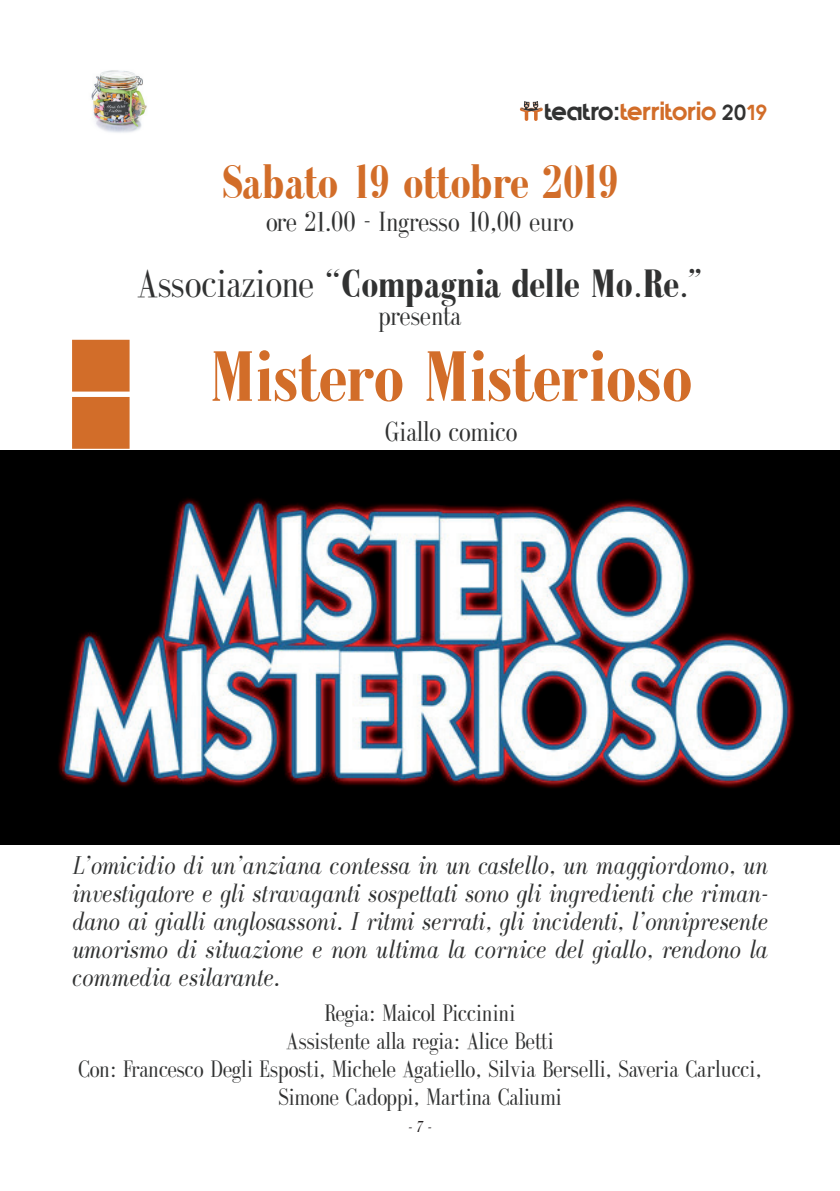
<style>
.page{position:relative;width:840px;height:1191px;background:#fff}
.page>*{position:absolute;margin:0;border:0;box-sizing:border-box;transform-origin:0 0}
.t1{font:700 72px "Galileo FLF";letter-spacing:-.015em;color:#d26d29}
.t2{font:700 48px "Galileo FLF";letter-spacing:-.03em;color:#d26d29}
.t3{font:700 40px "Galileo FLF";color:#313232}
.t4{font:28px "Galileo FLF";color:#313232}
.t5{font:28px "Galileo FLF";letter-spacing:-.02em;color:#313232}
.t6{font:700 26.2px "Quantify";color:#d26d29}
.t7{font:italic 26px/28px "Galileo FLF";color:#313232;text-align:justify}
.t8{font:24px/28px "Galileo FLF";color:#313232;text-align:center}
.t9{font:italic 16px "Galileo FLF";color:#231f20}
.s1{color:#313232}
.s2{color:#2e3133}
.s3{font-size:21.6px;color:#313232}
.s4{font-size:21.6px}
.s5{font-weight:400}
</style>
<div class="page">
<img style="left:0;top:451px;width:839px;height:394px">
<img style="left:91px;top:70px;width:56px;height:63px">
<svg style="left:519px;top:107px;width:23px;height:14px"></svg>
<img style="left:520px;top:102px;width:21px;height:8px">
<div style="left:72px;top:340px;width:57px;height:51px;background:#d26d29"></div>
<div style="left:72px;top:397px;width:57px;height:52px;background:#d26d29;border:2px solid #d26d29"></div>
<p class="t6" style="left:544px;top:98px;width:224px"><span class="s1">teatro</span><span class="s2">:</span>territorio <span class="s3">20</span><span class="s4">19</span></p>
<h2 class="t2" style="left:221px;top:157px;width:398px">Sabato 19 ottobre 2019</h2>
<p class="t4" style="left:265px;top:208px;width:310px">ore 21.00 - Ingresso 10,00 euro</p>
<h3 class="t3" style="left:137px;top:263px;width:567px"><span class="s5">Associazione “</span>Compagnia delle Mo.Re.”</h3>
<p class="t4" style="left:378px;top:301px;width:84px">presenta</p>
<h1 class="t1" style="left:210px;top:340px;width:484px">Mistero Misterioso</h1>
<p class="t5" style="left:385px;top:417px;width:134px">Giallo comico</p>
<p class="t7" style="left:72px;top:852px;width:697px">L’omicidio di un’anziana contessa in un castello, un maggiordomo, un investigatore e gli stravaganti sospettati sono gli ingredienti che riman&shy;dano ai gialli anglosassoni. I ritmi serrati, gli incidenti, l’onnipresente umorismo di situazione e non ultima la cornice del giallo, rendono la commedia esilarante.</p>
<p class="t8" style="left:78px;top:1000px;width:684px">Regia: Maicol Piccinini<br>Assistente alla regia: Alice Betti<br>Con: Francesco Degli Esposti, Michele Agatiello, Silvia Berselli, Saveria Carlucci, Simone Cadoppi, Martina Caliumi</p>
<p class="t9" style="left:408px;top:1119px;width:25px">- 7 -</p>
</div>
